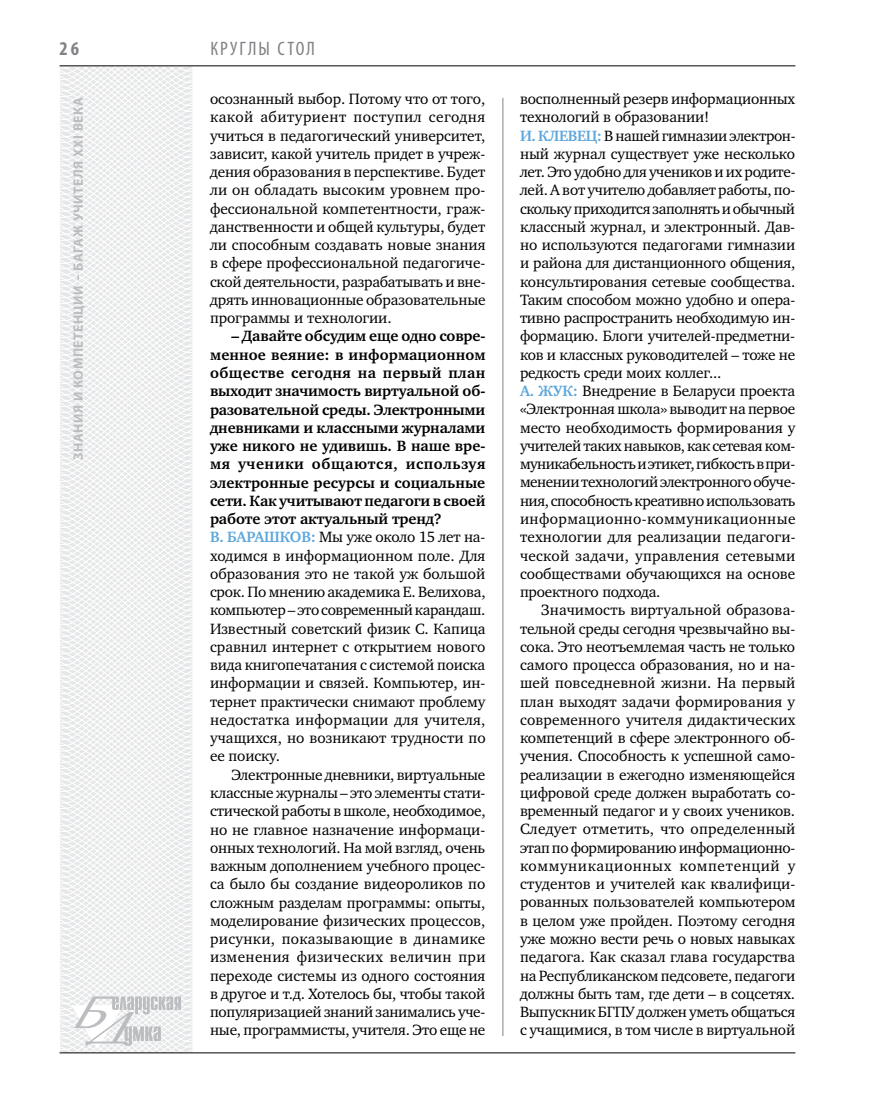
<style>
.page{position:relative;width:872px;height:1106px;background:#fff}
.page>*{position:absolute;margin:0;border:0;box-sizing:border-box;transform-origin:0 0}
.t1{font:condensed 19.5px "Myriad Pro";letter-spacing:.11em;color:#808285}
.t2{font:700 condensed 19.5px "Myriad Pro";color:#808285}
.t3{font:15.3px/18.3px "Charter C";letter-spacing:-.01em;color:#000;text-align:justify}
.t4{font:700 13.5px "Myriad Pro";letter-spacing:.04em;color:#bcbdc0}
.s1{font-weight:700}
.s2{font-weight:700;color:#5ea7dc}
</style>
<div class="page">
<svg style="left:59px;top:65px;width:192px;height:989px"></svg>
<hr style="left:502px;top:98px;width:1px;height:938px;background:#808285">
<hr style="left:60px;top:1052px;width:735px;height:1px;background:#000">
<svg style="left:71px;top:996px;width:110px;height:53px"></svg>
<hr style="left:60px;top:65px;width:735px;height:1px;background:#000">
<p class="t2" style="left:60px;top:37px;width:21px">26</p>
<p class="t4" style="left:69px;top:460px;width:364px;rotate:-90deg">Знания и компетенции – багаж учителя XXI века</p>
<p class="t1" style="left:210px;top:37px;width:106px">Круглы стол</p>
<p class="t3" style="left:210px;top:90px;width:277px">осознанный выбор. Потому что от того, какой абитуриент поступил сегодня учиться в педагогический университет, зависит, какой учитель придет в учреж&shy;дения образования в перспективе. Будет ли он обладать высоким уровнем про&shy;фессиональной компетентности, граж&shy;данственности и общей культуры, будет ли способным создавать новые знания в сфере профессиональной педагогиче&shy;ской деятельности, разрабатывать и вне&shy;дрять инновационные образовательные программы и технологии.</p>
<p class="t3" style="left:210px;top:327px;width:277px;text-align:left;text-indent:21px"><span class="s1">– Давайте обсудим еще одно совре&shy;менное веяние: в информационном обществе сегодня на первый план выходит значимость виртуальной об&shy;разовательной среды. Электронными дневниками и классными журналами уже никого не удивишь. В наше вре&shy;мя ученики общаются, используя электронные ресурсы и социальные сети. Как учитывают педагоги в своей работе этот актуальный тренд?<br></span><span class="s2">В. БАРАШКОВ:</span> Мы уже около 15 лет на&shy;ходимся в информационном поле. Для образования это не такой уж большой срок. По мнению академика Е. Велихова, компьютер – это современный карандаш.<br>Известный советский физик С. Капица сравнил интернет с открытием нового вида книгопечатания с системой поиска информации и связей. Компьютер, ин&shy;тернет практически снимают проблему недостатка информации для учителя, учащихся, но возникают трудности по ее поиску.</p>
<p class="t3" style="left:210px;top:765px;width:277px;text-indent:21px">Электронные дневники, виртуальные классные журналы – это элементы стати&shy;стической работы в школе, необходимое, но не главное назначение информаци&shy;онных технологий. На мой взгляд, очень важным дополнением учебного процес&shy;са было бы создание видеороликов по сложным разделам программы: опыты, моделирование физических процессов, рисунки, показывающие в динамике изменения физических величин при переходе системы из одного состояния в другое и т.д. Хотелось бы, чтобы такой популяризацией знаний занимались уче&shy;ные, программисты, учителя. Это еще не</p>
<p class="t3" style="left:520px;top:90px;width:277px;text-align:left">восполненный резерв информационных технологий в образовании!<br><span class="s2">И. КЛЕВЕЦ:</span> В нашей гимназии электрон&shy;ный журнал существует уже несколько лет. Это удобно для учеников и их родите&shy;лей. А вот учителю добавляет работы, по&shy;скольку приходится заполнять и обычный классный журнал, и электронный. Дав&shy;но используются педагогами гимназии и района для дистанционного общения, консультирования сетевые сообщества.<br>Таким способом можно удобно и опера&shy;тивно распространить необходимую ин&shy;формацию. Блоги учителей-предметни&shy;ков и классных руководителей – тоже не редкость среди моих коллег...<br><span class="s2">А. ЖУК:</span> Внедрение в Беларуси проекта «Электронная школа» выводит на первое место необходимость формирования у учителей таких навыков, как сетевая ком&shy;муникабельность и этикет, гибкость в при&shy;менении технологий электронного обуче&shy;ния, способность креативно использовать информационно-коммуникационные технологии для реализации педагоги&shy;ческой задачи, управления сетевыми сообществами обучающихся на основе проектного подхода.</p>
<p class="t3" style="left:520px;top:601px;width:277px;text-indent:21px">Значимость виртуальной образова&shy;тельной среды сегодня чрезвычайно вы&shy;сока. Это неотъемлемая часть не только самого процесса образования, но и на&shy;шей повседневной жизни. На первый план выходят задачи формирования у современного учителя дидактических компетенций в сфере электронного об&shy;учения. Способность к успешной само&shy;реализации в ежегодно изменяющейся цифровой среде должен выработать со&shy;временный педагог и у своих учеников.<br>Следует отметить, что определенный этап по формированию информационно&shy;коммуникационных компетенций у студентов и учителей как квалифици&shy;рованных пользователей компьютером в целом уже пройден. Поэтому сегодня уже можно вести речь о новых навыках педагога. Как сказал глава государства на Республиканском педсовете, педагоги должны быть там, где дети – в соцсетях.<br>Выпускник БГПУ должен уметь общаться с учащимися, в том числе в виртуальной</p>
</div>
